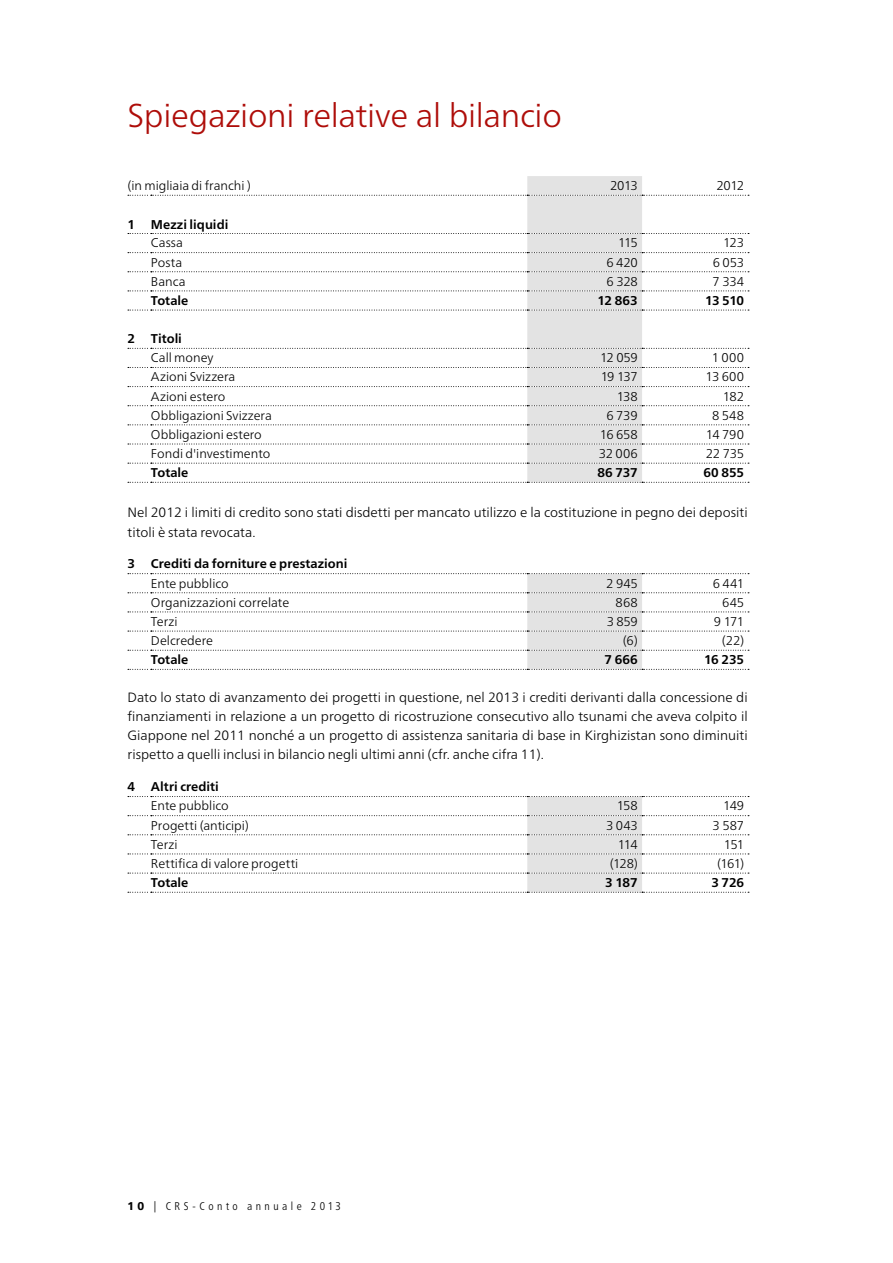
<style>
.page{position:relative;width:893px;height:1263px;background:#fff}
.page>*{position:absolute;margin:0;border:0;box-sizing:border-box;transform-origin:0 0}
.t1{font:300 33px "Frutiger Neue LTW1 G";letter-spacing:-.01em;color:#ae0d09}
.t2{font:300 13.5px/19.2px "Frutiger Neue LTW1 G";color:#000}
.t3{font:300 12.75px "Frutiger Neue LTW1 G";color:#000}
.t4{font:700 12.75px "Frutiger Neue LTW1 G";color:#000}
.t5{font:300 condensed 11.25px "Frutiger Neue LTW1 G";letter-spacing:.315em;color:#000}
.s1{font-weight:800;font-stretch:normal}
</style>
<div class="page">
<svg style="left:128px;top:176px;width:621px;height:307px"></svg>
<svg style="left:128px;top:573px;width:621px;height:97px"></svg>
<svg style="left:128px;top:796px;width:621px;height:97px"></svg>
<h1 class="t1" style="left:128px;top:95px;width:436px">Spiegazioni relative al bilancio</h1>
<p class="t3" style="left:128px;top:178px;width:125px">(in migliaia di franchi )</p>
<p class="t3" style="left:610px;top:178px;width:29px">2013</p>
<p class="t3" style="left:716px;top:178px;width:29px">2012</p>
<p class="t4" style="left:128px;top:217px;width:102px">1 Mezzi liquidi</p>
<p class="t3" style="left:151px;top:235px;width:34px">Cassa</p>
<p class="t3" style="left:618px;top:235px;width:21px">115</p>
<p class="t3" style="left:723px;top:235px;width:23px">123</p>
<p class="t3" style="left:151px;top:254px;width:33px">Posta</p>
<p class="t3" style="left:606px;top:254px;width:33px">6 420</p>
<p class="t3" style="left:713px;top:254px;width:33px">6 053</p>
<p class="t3" style="left:151px;top:274px;width:36px">Banca</p>
<p class="t3" style="left:607px;top:274px;width:33px">6 328</p>
<p class="t3" style="left:713px;top:274px;width:33px">7 334</p>
<p class="t4" style="left:151px;top:293px;width:39px">Totale</p>
<p class="t4" style="left:598px;top:293px;width:42px">12 863</p>
<p class="t4" style="left:705px;top:293px;width:41px">13 510</p>
<p class="t4" style="left:128px;top:331px;width:56px">2 Titoli</p>
<p class="t3" style="left:151px;top:350px;width:64px">Call money</p>
<p class="t3" style="left:600px;top:350px;width:39px">12 059</p>
<p class="t3" style="left:712px;top:350px;width:34px">1 000</p>
<p class="t3" style="left:151px;top:369px;width:86px">Azioni Svizzera</p>
<p class="t3" style="left:601px;top:369px;width:39px">19 137</p>
<p class="t3" style="left:706px;top:369px;width:40px">13 600</p>
<p class="t3" style="left:151px;top:388px;width:76px">Azioni estero</p>
<p class="t3" style="left:617px;top:388px;width:23px">138</p>
<p class="t3" style="left:723px;top:388px;width:23px">182</p>
<p class="t3" style="left:151px;top:407px;width:122px">Obbligazioni Svizzera</p>
<p class="t3" style="left:606px;top:407px;width:33px">6 739</p>
<p class="t3" style="left:712px;top:407px;width:34px">8 548</p>
<p class="t3" style="left:151px;top:427px;width:112px">Obbligazioni estero</p>
<p class="t3" style="left:600px;top:427px;width:40px">16 658</p>
<p class="t3" style="left:706px;top:427px;width:40px">14 790</p>
<p class="t3" style="left:151px;top:446px;width:121px">Fondi d'investimento</p>
<p class="t3" style="left:599px;top:446px;width:41px">32 006</p>
<p class="t3" style="left:706px;top:446px;width:40px">22 735</p>
<p class="t4" style="left:151px;top:465px;width:39px">Totale</p>
<p class="t4" style="left:597px;top:465px;width:42px">86 737</p>
<p class="t4" style="left:703px;top:465px;width:42px">60 855</p>
<p class="t2" style="left:128px;top:503px;width:622px">Nel 2012 i limiti di credito sono stati disdetti per mancato utilizzo e la costituzione in pegno dei depositi titoli è stata revocata.</p>
<p class="t4" style="left:128px;top:556px;width:221px">3 Crediti da forniture e prestazioni</p>
<p class="t3" style="left:151px;top:575px;width:79px">Ente pubblico</p>
<p class="t3" style="left:606px;top:575px;width:33px">2 945</p>
<p class="t3" style="left:713px;top:575px;width:33px">6 441</p>
<p class="t3" style="left:151px;top:595px;width:140px">Organizzazioni correlate</p>
<p class="t3" style="left:616px;top:595px;width:24px">868</p>
<p class="t3" style="left:722px;top:595px;width:23px">645</p>
<p class="t3" style="left:151px;top:614px;width:28px">Terzi</p>
<p class="t3" style="left:607px;top:614px;width:33px">3 859</p>
<p class="t3" style="left:714px;top:614px;width:32px">9 171</p>
<p class="t3" style="left:151px;top:633px;width:64px">Delcredere</p>
<p class="t3" style="left:623px;top:633px;width:17px">(6)</p>
<p class="t3" style="left:722px;top:633px;width:24px">(22)</p>
<p class="t4" style="left:151px;top:652px;width:39px">Totale</p>
<p class="t4" style="left:604px;top:652px;width:35px">7 666</p>
<p class="t4" style="left:704px;top:652px;width:41px">16 235</p>
<p class="t2" style="left:128px;top:687px;width:622px;text-align:justify">Dato lo stato di avanzamento dei progetti in questione, nel 2013 i crediti derivanti dalla concessione di finanziamenti in relazione a un progetto di ricostruzione consecutivo allo tsunami che aveva colpito il Giappone nel 2011 nonché a un progetto di assistenza sanitaria di base in Kirghizistan sono diminuiti rispetto a quelli inclusi in bilancio negli ultimi anni (cfr. anche cifra 11).</p>
<p class="t4" style="left:128px;top:779px;width:93px">4 Altri crediti</p>
<p class="t3" style="left:151px;top:798px;width:79px">Ente pubblico</p>
<p class="t3" style="left:617px;top:798px;width:23px">158</p>
<p class="t3" style="left:723px;top:798px;width:23px">149</p>
<p class="t3" style="left:151px;top:817px;width:99px">Progetti (anticipi)</p>
<p class="t3" style="left:606px;top:817px;width:33px">3 043</p>
<p class="t3" style="left:713px;top:817px;width:33px">3 587</p>
<p class="t3" style="left:151px;top:836px;width:28px">Terzi</p>
<p class="t3" style="left:618px;top:836px;width:21px">114</p>
<p class="t3" style="left:724px;top:836px;width:22px">151</p>
<p class="t3" style="left:151px;top:856px;width:149px">Rettifica di valore progetti</p>
<p class="t3" style="left:610px;top:856px;width:30px">(128)</p>
<p class="t3" style="left:717px;top:856px;width:28px">(161)</p>
<p class="t4" style="left:151px;top:875px;width:39px">Totale</p>
<p class="t4" style="left:605px;top:875px;width:34px">3 187</p>
<p class="t4" style="left:711px;top:875px;width:34px">3 726</p>
<p class="t5" style="left:128px;top:1199px;width:215px"><span class="s1">10</span> | CRS-Conto annuale 2013</p>
</div>
